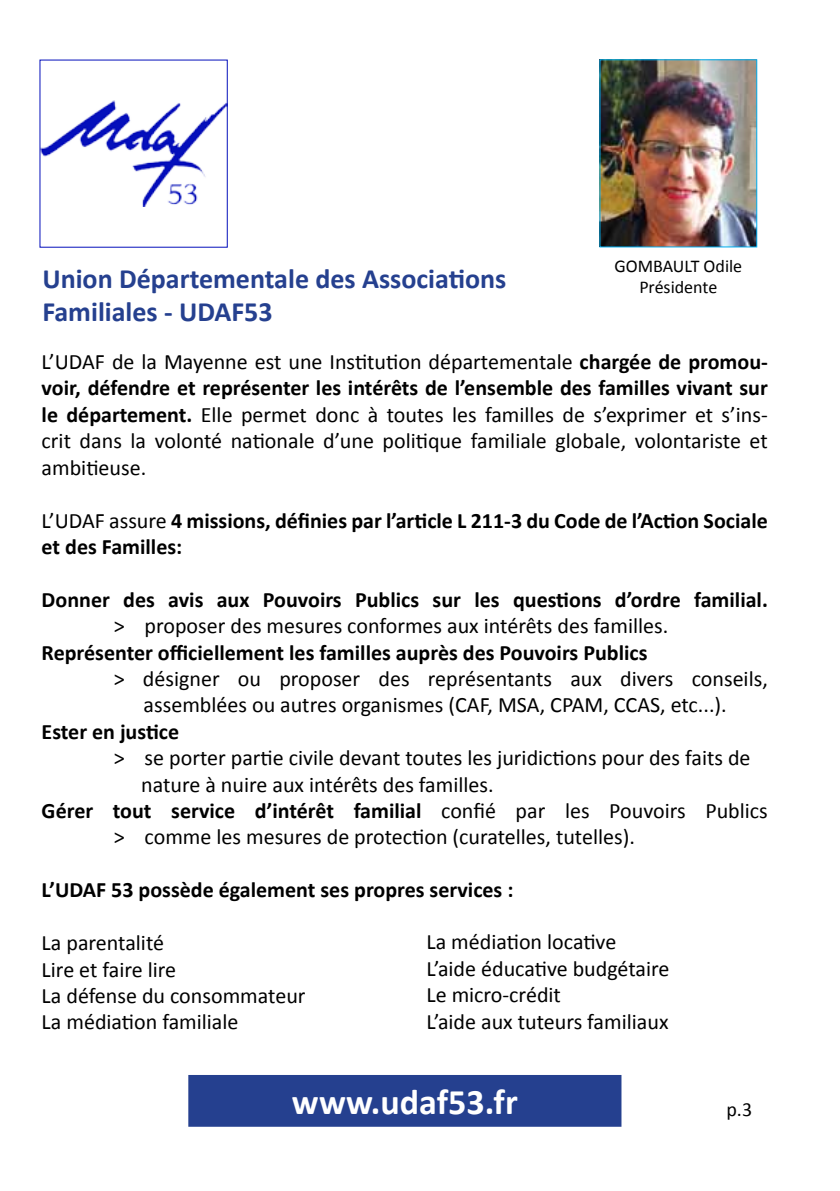
<style>
.page{position:relative;width:840px;height:1191px;background:#fff}
.page>*{position:absolute;margin:0;border:0;box-sizing:border-box;transform-origin:0 0}
.t1{font:700 36px "Calibri";color:#fff}
.t2{font:700 28px/33.6px "Calibri";color:#25408f}
.t3{font:22px/26.4px "Calibri";color:#000}
.t4{font:700 22px/26.4px "Calibri";color:#000}
.t5{font:20px "Calibri";color:#000}
.t6{font:18px/21.6px "Calibri";color:#000;text-align:center}
.s1{font-weight:700}
.s2{font-weight:400}
</style>
<div class="page">
<img style="left:601px;top:62px;width:153px;height:183px">
<img style="left:42px;top:100px;width:183px;height:107px">
<div style="left:189px;top:1076px;width:431px;height:49px;background:#25408f"></div>
<div style="left:188px;top:1075px;width:433px;height:51px;border:2px solid #25408f"></div>
<p class="t2" style="left:42px;top:261px;width:465px">Union Départementale des Associations<br>Familiales - UDAF53</p>
<p class="t6" style="left:614px;top:255px;width:129px">GOMBAULT Odile<br>Présidente</p>
<p class="t3" style="left:42px;top:349px;width:727px;text-align:justify">L’UDAF de la Mayenne est une Institution départementale <span class="s1">chargée de promou&shy;voir, défendre et représenter les intérêts de l’ensemble des familles vivant sur le département.</span> Elle permet donc à toutes les familles de s’exprimer et s’ins&shy;crit dans la volonté nationale d’une politique familiale globale, volontariste et ambitieuse.</p>
<p class="t4" style="left:42px;top:507px;width:727px"><span class="s2">L’UDAF assure</span> 4 missions, définies par l’article L 211-3 du Code de l’Action Sociale et des Familles:</p>
<p class="t4" style="left:42px;top:586px;width:727px">Donner des avis aux Pouvoirs Publics sur les questions d’ordre familial.</p>
<p class="t3" style="left:114px;top:613px;width:556px">&gt; proposer des mesures conformes aux intérêts des familles.</p>
<p class="t4" style="left:42px;top:639px;width:607px">Représenter officiellement les familles auprès des Pouvoirs Publics</p>
<p class="t3" style="left:114px;top:665px;width:655px;text-align:center">&gt; désigner ou proposer des représentants aux divers conseils, assemblées ou autres organismes (CAF, MSA, CPAM, CCAS, etc...).</p>
<p class="t4" style="left:42px;top:718px;width:139px">Ester en justice</p>
<p class="t3" style="left:114px;top:745px;width:638px">&gt; se porter partie civile devant toutes les juridictions pour des faits de</p>
<p class="t3" style="left:141px;top:771px;width:354px">nature à nuire aux intérêts des familles.</p>
<p class="t4" style="left:42px;top:797px;width:727px">Gérer tout service d’intérêt familial <span class="s2">confié par les Pouvoirs Publics</span></p>
<p class="t3" style="left:114px;top:824px;width:522px">&gt; comme les mesures de protection (curatelles, tutelles).</p>
<p class="t4" style="left:42px;top:876px;width:473px">L’UDAF 53 possède également ses propres services :</p>
<p class="t3" style="left:42px;top:929px;width:265px">La parentalité<br>Lire et faire lire<br>La défense du consommateur<br>La médiation familiale</p>
<p class="t3" style="left:426px;top:929px;width:244px">La médiation locative<br>L’aide éducative budgétaire<br>Le micro-crédit<br>L’aide aux tuteurs familiaux</p>
<h1 class="t1" style="left:292px;top:1079px;width:227px">www.udaf53.fr</h1>
<p class="t5" style="left:726px;top:1097px;width:27px">p.3</p>
</div>
